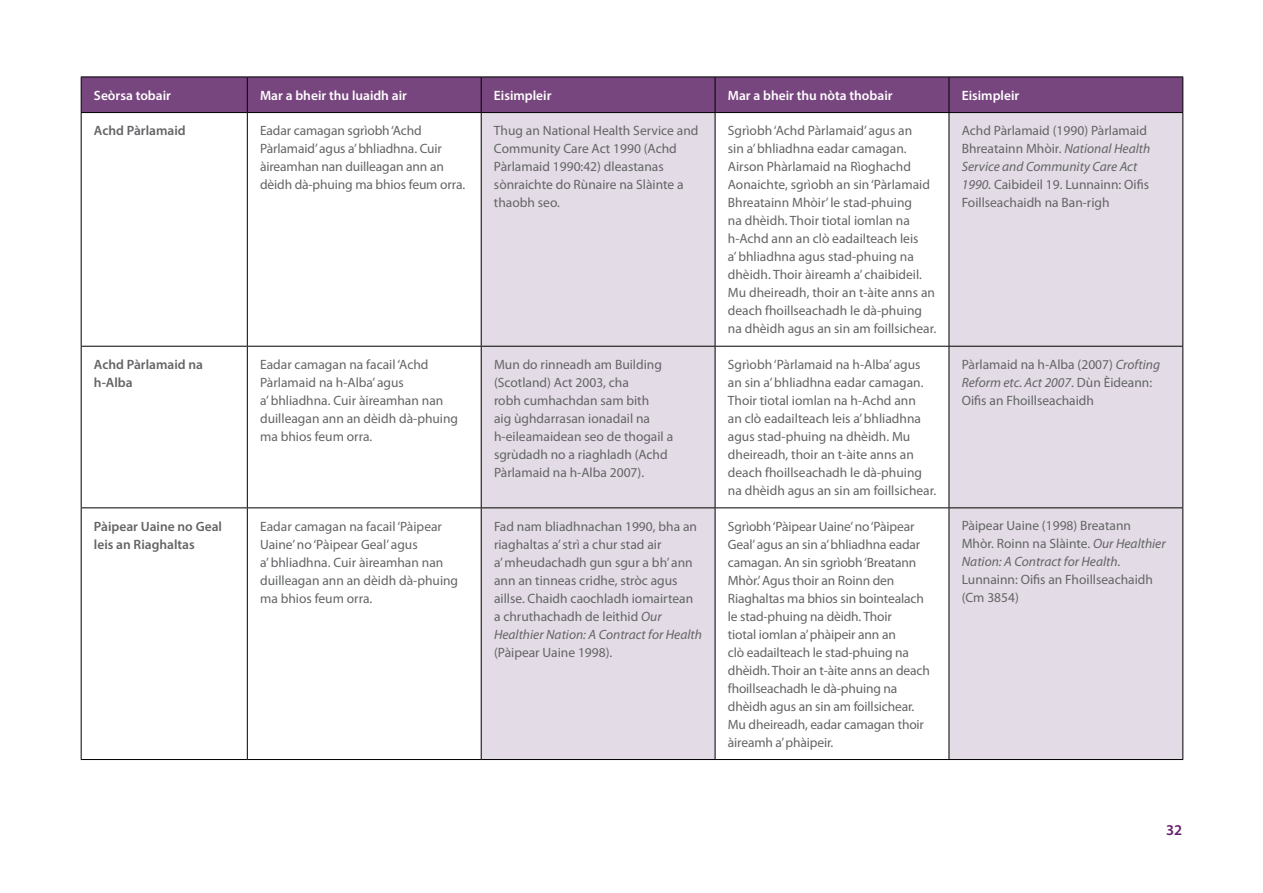
<style>
.page{position:relative;width:1263px;height:893px;background:#fff}
.page>*{position:absolute;margin:0;border:0;box-sizing:border-box;transform-origin:0 0}
.t1{font:600 15px "Myriad Pro";color:#631f6b}
.t2{font:13.5px/18px "Myriad Pro";color:#636466}
.t3{font:600 13.5px "Myriad Pro";color:#fff}
.t4{font:600 13.5px/18px "Myriad Pro";color:#636466}
.s1{font-style:italic}
</style>
<div class="page">
<div style="left:82px;top:78px;width:1100px;height:34px;background:#78467f"></div>
<svg style="left:482px;top:113px;width:700px;height:646px;fill:#e3dbe5"></svg>
<hr style="left:81px;top:77px;width:166px;height:1px;background:#000">
<hr style="left:81px;top:77px;width:1px;height:35px;background:#000">
<hr style="left:247px;top:77px;width:234px;height:1px;background:#000">
<hr style="left:247px;top:77px;width:1px;height:35px;background:#000">
<hr style="left:481px;top:77px;width:234px;height:1px;background:#000">
<hr style="left:481px;top:77px;width:1px;height:35px;background:#000">
<hr style="left:715px;top:77px;width:234px;height:1px;background:#000">
<hr style="left:715px;top:77px;width:1px;height:35px;background:#000">
<hr style="left:949px;top:77px;width:234px;height:1px;background:#000">
<hr style="left:948px;top:77px;width:1px;height:35px;background:#000">
<hr style="left:1182px;top:77px;width:1px;height:35px;background:#000">
<hr style="left:81px;top:112px;width:166px;height:1px;background:#000">
<hr style="left:81px;top:113px;width:1px;height:233px;background:#000">
<hr style="left:247px;top:112px;width:234px;height:1px;background:#000">
<hr style="left:247px;top:113px;width:1px;height:233px;background:#000">
<hr style="left:481px;top:112px;width:234px;height:1px;background:#000">
<hr style="left:481px;top:113px;width:1px;height:233px;background:#000">
<hr style="left:715px;top:112px;width:234px;height:1px;background:#000">
<hr style="left:715px;top:113px;width:1px;height:233px;background:#000">
<hr style="left:949px;top:112px;width:234px;height:1px;background:#000">
<hr style="left:948px;top:113px;width:1px;height:233px;background:#000">
<hr style="left:1182px;top:113px;width:1px;height:233px;background:#000">
<hr style="left:81px;top:346px;width:166px;height:1px;background:#000">
<hr style="left:81px;top:347px;width:1px;height:160px;background:#000">
<hr style="left:247px;top:346px;width:234px;height:1px;background:#000">
<hr style="left:247px;top:347px;width:1px;height:160px;background:#000">
<hr style="left:481px;top:346px;width:234px;height:1px;background:#000">
<hr style="left:481px;top:347px;width:1px;height:160px;background:#000">
<hr style="left:715px;top:346px;width:234px;height:1px;background:#000">
<hr style="left:715px;top:347px;width:1px;height:160px;background:#000">
<hr style="left:949px;top:346px;width:234px;height:1px;background:#000">
<hr style="left:948px;top:347px;width:1px;height:160px;background:#000">
<hr style="left:1182px;top:347px;width:1px;height:160px;background:#000">
<hr style="left:81px;top:507px;width:166px;height:1px;background:#000">
<hr style="left:81px;top:508px;width:1px;height:251px;background:#000">
<hr style="left:247px;top:507px;width:234px;height:1px;background:#000">
<hr style="left:247px;top:508px;width:1px;height:251px;background:#000">
<hr style="left:481px;top:507px;width:234px;height:1px;background:#000">
<hr style="left:481px;top:508px;width:1px;height:251px;background:#000">
<hr style="left:715px;top:507px;width:234px;height:1px;background:#000">
<hr style="left:715px;top:508px;width:1px;height:251px;background:#000">
<hr style="left:949px;top:507px;width:234px;height:1px;background:#000">
<hr style="left:948px;top:508px;width:1px;height:251px;background:#000">
<hr style="left:1182px;top:508px;width:1px;height:251px;background:#000">
<hr style="left:81px;top:759px;width:166px;height:1px;background:#000">
<hr style="left:247px;top:759px;width:234px;height:1px;background:#000">
<hr style="left:481px;top:759px;width:234px;height:1px;background:#000">
<hr style="left:715px;top:759px;width:234px;height:1px;background:#000">
<hr style="left:949px;top:759px;width:234px;height:1px;background:#000">
<p class="t3" style="left:94px;top:87px;width:79px">Seòrsa tobair</p>
<p class="t3" style="left:260px;top:87px;width:148px">Mar a bheir thu luaidh air</p>
<p class="t3" style="left:494px;top:87px;width:59px">Eisimpleir</p>
<p class="t3" style="left:728px;top:87px;width:166px">Mar a bheir thu nòta thobair</p>
<p class="t3" style="left:962px;top:87px;width:59px">Eisimpleir</p>
<p class="t4" style="left:94px;top:122px;width:93px">Achd Pàrlamaid</p>
<p class="t2" style="left:260px;top:122px;width:207px">Eadar camagan sgrìobh ‘Achd<br>Pàrlamaid’ agus a’ bhliadhna. Cuir àireamhan nan duilleagan ann an dèidh dà-phuing ma bhios feum orra.</p>
<p class="t2" style="left:494px;top:122px;width:206px">Thug an National Health Service and<br>Community Care Act 1990 (Achd<br>Pàrlamaid 1990:42) dleastanas sònraichte do Rùnaire na Slàinte a thaobh seo.</p>
<p class="t2" style="left:728px;top:122px;width:210px">Sgrìobh ‘Achd Pàrlamaid’ agus an<br>sin a’ bhliadhna eadar camagan.<br>Airson Phàrlamaid na Rìoghachd Aonaichte, sgrìobh an sin ‘Pàrlamaid Bhreatainn Mhòir’ le stad-phuing<br>na dhèidh. Thoir tiotal iomlan na h-Achd ann an clò eadailteach leis<br>a’ bhliadhna agus stad-phuing na dhèidh. Thoir àireamh a’ chaibideil.<br>Mu dheireadh, thoir an t-àite anns an deach fhoillseachadh le dà-phuing na dhèidh agus an sin am foillsichear.</p>
<p class="t2" style="left:962px;top:122px;width:190px">Achd Pàrlamaid (1990) Pàrlamaid<br>Bhreatainn Mhòir. <span class="s1">National Health<br>Service and Community Care Act<br>1990.</span> Caibideil 19. Lunnainn: Oifis<br>Foillseachaidh na Ban-righ</p>
<p class="t4" style="left:94px;top:355px;width:111px">Achd Pàrlamaid na h-Alba</p>
<p class="t2" style="left:260px;top:355px;width:200px">Eadar camagan na facail ‘Achd<br>Pàrlamaid na h-Alba’ agus<br>a’ bhliadhna. Cuir àireamhan nan duilleagan ann an dèidh dà-phuing ma bhios feum orra.</p>
<p class="t2" style="left:494px;top:355px;width:181px">Mun do rinneadh am Building (Scotland) Act 2003, cha<br>robh cumhachdan sam bith<br>aig ùghdarrasan ionadail na h-eileamaidean seo de thogail a sgrùdadh no a riaghladh (Achd<br>Pàrlamaid na h-Alba 2007).</p>
<p class="t2" style="left:728px;top:355px;width:210px">Sgrìobh ‘Pàrlamaid na h-Alba’ agus an sin a’ bhliadhna eadar camagan.<br>Thoir tiotal iomlan na h-Achd ann<br>an clò eadailteach leis a’ bhliadhna agus stad-phuing na dhèidh. Mu dheireadh, thoir an t-àite anns an deach fhoillseachadh le dà-phuing na dhèidh agus an sin am foillsichear.</p>
<p class="t2" style="left:962px;top:355px;width:200px">Pàrlamaid na h-Alba (2007) <span class="s1">Crofting<br>Reform etc. Act 2007</span>. Dùn Èideann:<br>Oifis an Fhoillseachaidh</p>
<p class="t4" style="left:94px;top:517px;width:130px">Pàipear Uaine no Geal leis an Riaghaltas</p>
<p class="t2" style="left:260px;top:517px;width:200px">Eadar camagan na facail ‘Pàipear<br>Uaine’ no ‘Pàipear Geal’ agus<br>a’ bhliadhna. Cuir àireamhan nan duilleagan ann an dèidh dà-phuing ma bhios feum orra.</p>
<p class="t2" style="left:494px;top:517px;width:209px">Fad nam bliadhnachan 1990, bha an riaghaltas a’ strì a chur stad air<br>a’ mheudachadh gun sgur a bh’ ann ann an tinneas cridhe, stròc agus aillse. Chaidh caochladh iomairtean a chruthachadh de leithid <span class="s1">Our Healthier Nation: A Contract for Health</span></p>
<p class="t2" style="left:494px;top:643px;width:120px">(Pàipear Uaine 1998).</p>
<p class="t2" style="left:728px;top:517px;width:203px">Sgrìobh ‘Pàipear Uaine’ no ‘Pàipear<br>Geal’ agus an sin a’ bhliadhna eadar camagan. An sin sgrìobh ‘Breatann<br>Mhòr.’ Agus thoir an Roinn den<br>Riaghaltas ma bhios sin bointealach le stad-phuing na dèidh. Thoir<br>tiotal iomlan a’ phàipeir ann an<br>clò eadailteach le stad-phuing na dhèidh. Thoir an t-àite anns an deach fhoillseachadh le dà-phuing na dhèidh agus an sin am foillsichear.<br>Mu dheireadh, eadar camagan thoir àireamh a’ phàipeir.</p>
<p class="t2" style="left:962px;top:517px;width:205px">Pàipear Uaine (1998) Breatann<br>Mhòr. Roinn na Slàinte. <span class="s1">Our Healthier<br>Nation: A Contract for Health</span>.<br>Lunnainn: Oifis an Fhoillseachaidh (Cm 3854)</p>
<p class="t1" style="left:1166px;top:820px;width:18px">32</p>
</div>
